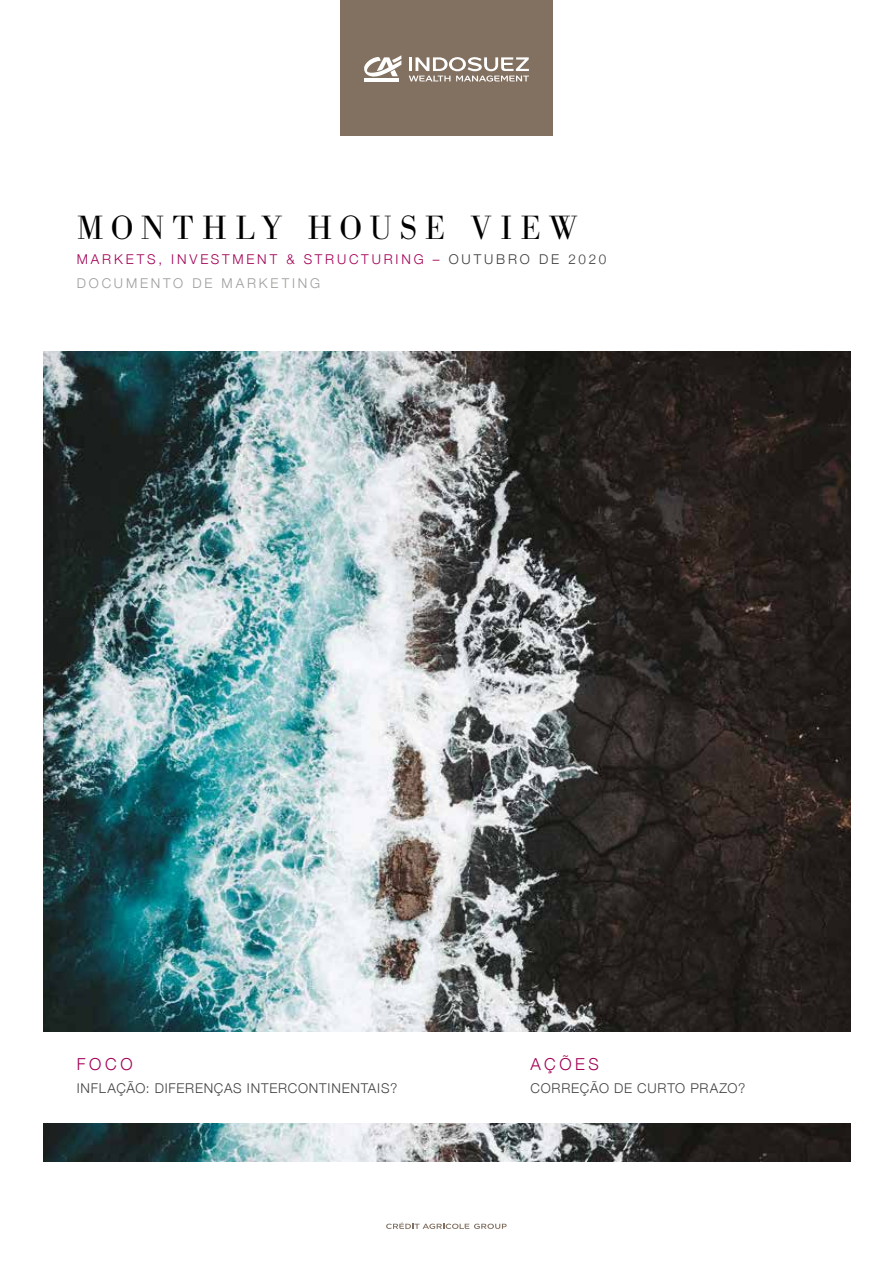
<style>
.page{position:relative;width:893px;height:1263px;background:#fff}
.page>*{position:absolute;margin:0;border:0;box-sizing:border-box;transform-origin:0 0}
.t1{font:300 33px "Bodoni BE";letter-spacing:.23em;color:#000}
.t2{font:300 16.5px "Helvetica Neue LT";letter-spacing:.22em;color:#a30156}
.t3{font:300 13.5px/24px "Helvetica Neue LT";letter-spacing:.21em;color:#a30156}
.t4{font:300 13.5px "Helvetica Neue LT";letter-spacing:.055em;color:#424241}
.s1{color:#3c3c3b}
.s2{color:#9d9d9c}
</style>
<div class="page">
<div style="left:340px;top:0;width:213px;height:135px;background:#827060"></div>
<svg style="left:409px;top:57px;width:120px;height:25px"></svg>
<hr style="left:364px;top:78px;width:35px;height:3px;background:#fff">
<svg style="left:364px;top:55px;width:37px;height:22px"></svg>
<svg style="left:386px;top:1222px;width:121px;height:7px"></svg>
<img style="left:43px;top:351px;width:807px;height:810px">
<div style="left:0;top:1032px;width:891px;height:90px;background:#fff"></div>
<h1 class="t1" style="left:77px;top:209px;width:502px">MONTHLY HOUSE VIEW</h1>
<p class="t3" style="left:77px;top:247px;width:531px">MARKETS, INVESTMENT &amp; STRUCTURING – <span class="s1">OUTUBRO DE 2020<br></span><span class="s2">DOCUMENTO DE MARKETING</span></p>
<p class="t2" style="left:77px;top:1054px;width:57px">FOCO</p>
<p class="t4" style="left:77px;top:1080px;width:322px">INFLAÇÃO: DIFERENÇAS INTERCONTINENTAIS?</p>
<p class="t2" style="left:530px;top:1054px;width:70px">AÇÕES</p>
<p class="t4" style="left:530px;top:1080px;width:216px">CORREÇÃO DE CURTO PRAZO?</p>
</div>
